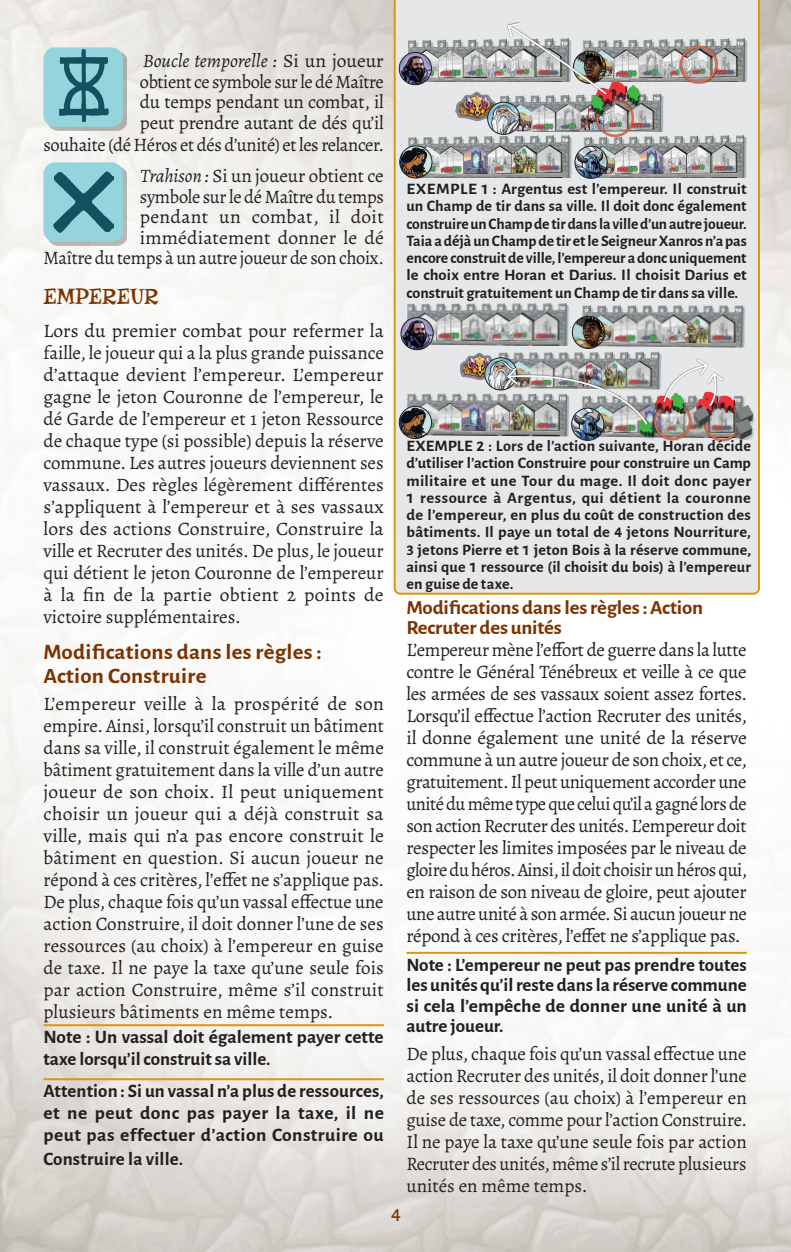
<style>
.page{position:relative;width:791px;height:1252px;background:#fff}
.page>*{position:absolute;margin:0;border:0;box-sizing:border-box;transform-origin:0 0}
.t1{font:23px "Risque";color:#7b3300}
.t2{font:700 22px/24px "Alegreya Sans";letter-spacing:.01em;color:#7b3300;scale:1.04 1}
.t3{font:700 20px/20px "Alegreya Sans";letter-spacing:-.01em;color:#7b3300;scale:1.04 1}
.t4{font:500 20px "Alegreya Sans";color:#7b3300}
.t5{font:19px/22px "Alegreya";letter-spacing:-.01em;color:#231f20;text-align:justify}
.t6{font:700 19px/22px "Alegreya Sans";color:#231f20;text-align:justify}
.t7{font:700 16px/17.2px "Alegreya Sans";letter-spacing:.005em;color:#231f20;text-align:justify;scale:1.05 1}
.t8{font:700 16px/17.2px "Alegreya Sans";letter-spacing:.005em;color:#231f20;text-align:justify;scale:1.07 1}
.s1{font-style:italic}
</style>
<div class="page">
<img style="left:0;top:0;width:791px;height:1251px">
<div style="left:394px;top:0;width:366px;height:594px;background:#e6e7e9"></div>
<hr style="left:43px;top:1024px;width:341px;height:2px;background:#d99811">
<hr style="left:43px;top:1078px;width:341px;height:2px;background:#d99811">
<div style="left:47px;top:51px;width:80px;height:80px;background:#231f20;opacity:.3"></div>
<div style="left:43px;top:47px;width:80px;height:80px;background:#94d5dd;border-radius:11px"></div>
<img style="left:59px;top:50px;width:49px;height:72px">
<div style="left:47px;top:166px;width:80px;height:80px;background:#231f20;opacity:.3"></div>
<div style="left:43px;top:162px;width:80px;height:80px;background:#94d5dd;border-radius:11px"></div>
<img style="left:53px;top:172px;width:60px;height:60px">
<hr style="left:406px;top:951px;width:340px;height:2px;background:#d99811">
<img style="left:407px;top:135px;width:166px;height:42px">
<img style="left:400px;top:146px;width:32px;height:32px;border-radius:16px">
<div style="left:399px;top:145px;width:33px;height:33px;border:1px solid #231f20;border-radius:50%"></div>
<img style="left:408px;top:34px;width:98px;height:47px">
<img style="left:399px;top:52px;width:32px;height:33px;border-radius:16px">
<div style="left:399px;top:52px;width:33px;height:33px;border:1px solid #231f20;border-radius:50%"></div>
<img style="left:582px;top:135px;width:166px;height:42px">
<img style="left:575px;top:146px;width:32px;height:32px;border-radius:16px">
<div style="left:574px;top:146px;width:33px;height:33px;border:1px solid #231f20;border-radius:50%"></div>
<img style="left:608px;top:38px;width:140px;height:43px">
<div style="left:679px;top:45px;width:38px;height:39px;background:#231f20;opacity:.7"></div>
<div style="left:680px;top:46px;width:37px;height:37px;border:2px solid #eb653e;border-radius:50%"></div>
<img style="left:494px;top:88px;width:173px;height:43px">
<img style="left:455px;top:91px;width:44px;height:31px">
<img style="left:487px;top:102px;width:33px;height:32px;border-radius:16px">
<div style="left:487px;top:102px;width:33px;height:33px;border:1px solid #231f20;border-radius:50%"></div>
<div style="left:595px;top:98px;width:39px;height:39px;background:#231f20;opacity:.7"></div>
<div style="left:596px;top:100px;width:37px;height:37px;border:2px solid #eb653e;border-radius:50%"></div>
<img style="left:590px;top:80px;width:51px;height:40px">
<img style="left:506px;top:22px;width:102px;height:74px">
<img style="left:431px;top:426px;width:140px;height:10px">
<img style="left:399px;top:426px;width:32px;height:12px">
<div style="left:399px;top:406px;width:33px;height:33px;border:1px solid #231f20;border-radius:50%"></div>
<img style="left:407px;top:297px;width:164px;height:12px">
<img style="left:581px;top:303px;width:166px;height:6px">
<img style="left:604px;top:426px;width:99px;height:12px">
<img style="left:571px;top:426px;width:33px;height:14px">
<div style="left:571px;top:408px;width:33px;height:33px;border:1px solid #231f20;border-radius:50%"></div>
<div style="left:653px;top:402px;width:39px;height:39px;background:#231f20;opacity:.7"></div>
<div style="left:654px;top:403px;width:37px;height:37px;border:2px solid #eb653e;border-radius:50%"></div>
<div style="left:703px;top:403px;width:39px;height:39px;background:#231f20;opacity:.7"></div>
<div style="left:703px;top:403px;width:37px;height:37px;border:2px solid #eb653e;border-radius:50%"></div>
<img style="left:635px;top:426px;width:23px;height:16px">
<img style="left:747px;top:404px;width:7px;height:22px">
<img style="left:735px;top:418px;width:18px;height:22px">
<img style="left:394px;top:309px;width:353px;height:117px">
<img style="left:692px;top:405px;width:21px;height:24px">
<p class="t5" style="left:43px;top:50px;width:342px;line-height:20.8px;text-align:right"><span class="s1">Boucle temporelle :</span> Si un joueur<br>obtient ce symbole sur le dé Maître<br>du temps pendant un combat, il<br>peut prendre autant de dés qu’il<br>souhaite (dé Héros et dés d’unité) et les relancer.</p>
<p class="t5" style="left:43px;top:165px;width:342px;line-height:20.6px;text-align:right"><span class="s1">Trahison :</span> Si un joueur obtient ce<br>symbole sur le dé Maître du temps<br>pendant un combat, il doit immédiatement donner le dé<br>Maître du temps à un autre joueur de son choix.</p>
<p class="t1" style="left:43px;top:283px;width:117px">EMPEREUR</p>
<p class="t5" style="left:43px;top:320px;width:342px">Lors du premier combat pour refermer la faille, le joueur qui a la plus grande puissance d’attaque devient l’empereur. L’empereur gagne le jeton Couronne de l’empereur, le dé Garde de l’empereur et 1 jeton Ressource de chaque type (si possible) depuis la réserve commune. Les autres joueurs deviennent ses vassaux. Des règles légèrement différentes s’appliquent à l’empereur et à ses vassaux lors des actions Construire, Construire la ville et Recruter des unités. De plus, le joueur qui détient le jeton Couronne de l’empereur à la fin de la partie obtient 2 points de victoire supplémentaires.</p>
<p class="t2" style="left:43px;top:638px;width:269px">Modifications dans les règles :<br>Action Construire</p>
<p class="t5" style="left:43px;top:693px;width:342px">L’empereur veille à la prospérité de son empire. Ainsi, lorsqu’il construit un bâtiment dans sa ville, il construit également le même bâtiment gratuitement dans la ville d’un autre joueur de son choix. Il peut uniquement choisir un joueur qui a déjà construit sa ville, mais qui n’a pas encore construit le bâtiment en question. Si aucun joueur ne répond à ces critères, l’effet ne s’applique pas.<br>De plus, chaque fois qu’un vassal effectue une action Construire, il doit donner l’une de ses ressources (au choix) à l’empereur en guise de taxe. Il ne paye la taxe qu’une seule fois par action Construire, même s’il construit plusieurs bâtiments en même temps.</p>
<p class="t6" style="left:43px;top:1024px;width:342px">Note : Un vassal doit également payer cette taxe lorsqu’il construit sa ville.</p>
<p class="t6" style="left:43px;top:1078px;width:342px">Attention : Si un vassal n’a plus de ressources, et ne peut donc pas payer la taxe, il ne peut pas effectuer d’action Construire ou</p>
<p class="t6" style="left:43px;top:1146px;width:141px">Construire la ville.</p>
<p class="t8" style="left:406px;top:179px;width:320px">EXEMPLE 1 : Argentus est l’empereur. Il construit un Champ de tir dans sa ville. Il doit donc également construire un Champ de tir dans la ville d’un autre joueur.<br>Taia a déjà un Champ de tir et le Seigneur Xanros n’a pas encore construit de ville, l’empereur a donc uniquement le choix entre Horan et Darius. Il choisit Darius et construit gratuitement un Champ de tir dans sa ville.</p>
<p class="t7" style="left:406px;top:436px;width:330px">EXEMPLE 2 : Lors de l’action suivante, Horan décide d’utiliser l’action Construire pour construire un Camp militaire et une Tour du mage. Il doit donc payer 1 ressource à Argentus, qui détient la couronne de l’empereur, en plus du coût de construction des bâtiments. Il paye un total de 4 jetons Nourriture, 3 jetons Pierre et 1 jeton Bois à la réserve commune, ainsi que 1 ressource (il choisit du bois) à l’empereur en guise de taxe.</p>
<p class="t3" style="left:406px;top:596px;width:287px">Modifications dans les règles : Action<br>Recruter des unités</p>
<p class="t5" style="left:406px;top:638px;width:342px">L’empereur mène l’effort de guerre dans la lutte contre le Général Ténébreux et veille à ce que les armées de ses vassaux soient assez fortes.<br>Lorsqu’il effectue l’action Recruter des unités, il donne également une unité de la réserve commune à un autre joueur de son choix, et ce, gratuitement. Il peut uniquement accorder une unité du même type que celui qu’il a gagné lors de son action Recruter des unités. L’empereur doit respecter les limites imposées par le niveau de gloire du héros. Ainsi, il doit choisir un héros qui, en raison de son niveau de gloire, peut ajouter une autre unité à son armée. Si aucun joueur ne répond à ces critères, l’effet ne s’applique pas.</p>
<p class="t6" style="left:406px;top:953px;width:342px;line-height:20.6px">Note : L’empereur ne peut pas prendre toutes les unités qu’il reste dans la réserve commune si cela l’empêche de donner une unité à un autre joueur.</p>
<p class="t5" style="left:406px;top:1042px;width:342px">De plus, chaque fois qu’un vassal effectue une action Recruter des unités, il doit donner l’une de ses ressources (au choix) à l’empereur en guise de taxe, comme pour l’action Construire.<br>Il ne paye la taxe qu’une seule fois par action Recruter des unités, même s’il recrute plusieurs unités en même temps.</p>
<p class="t4" style="left:391px;top:1200px;width:11px">4</p>
</div>
